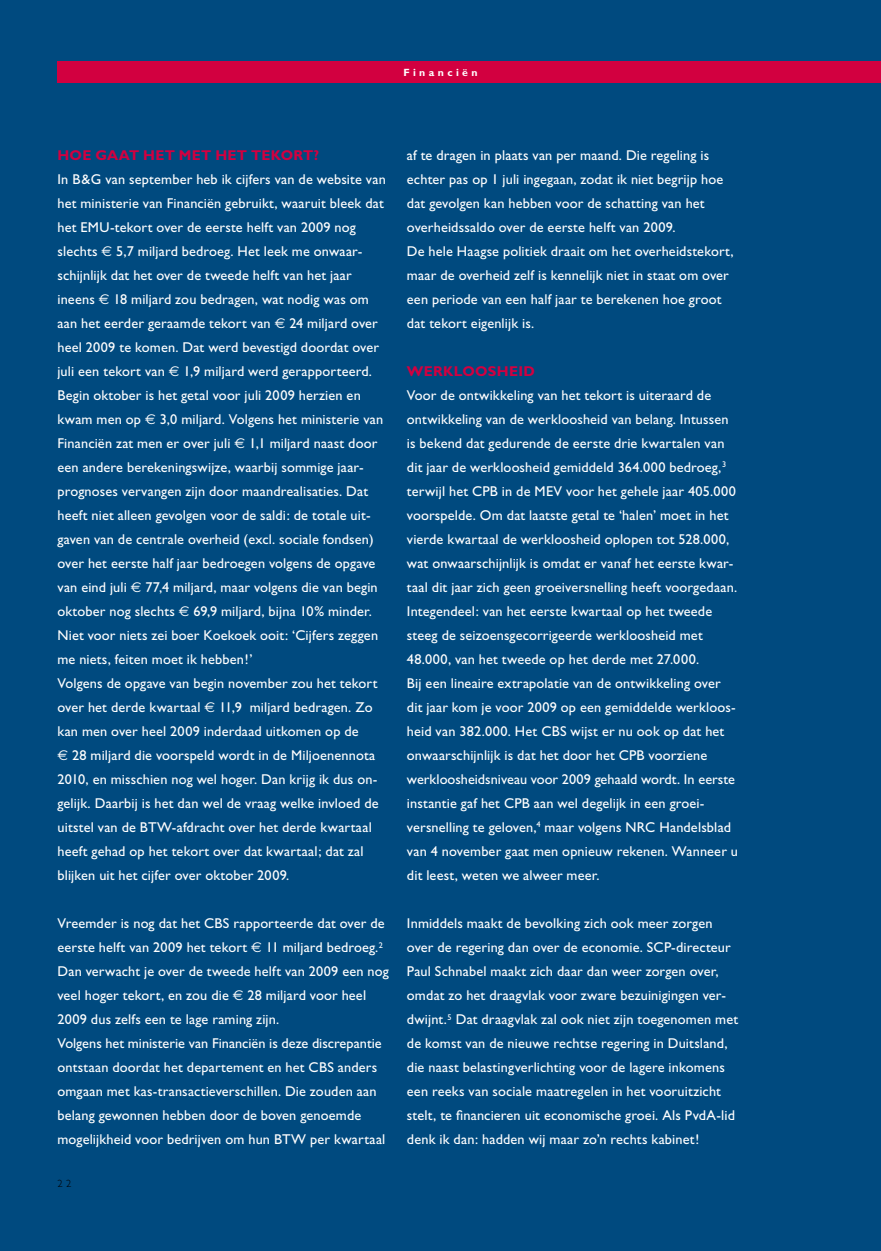
<style>
.page{position:relative;width:881px;height:1251px;background:#fff}
.page>*{position:absolute;margin:0;border:0;box-sizing:border-box;transform-origin:0 0}
.t1{font:14.25px/24px "Gill Sans";letter-spacing:.01em;color:#fff}
.t2{font:700 14.25px "Gill Sans";letter-spacing:.02em;color:#d20040}
.t3{font:700 10.5px "Gill Sans";letter-spacing:.325em;color:#fff}
.t4{font:300 10.5px "Gill Sans";color:#000}
.s1{font-family:"Euro Sans"}
</style>
<div class="page">
<div style="left:0;top:0;width:880px;height:1250px;background:#004a7f"></div>
<div style="left:57px;top:62px;width:823px;height:21px;background:#d20040"></div>
<p class="t3" style="left:403px;top:66px;width:76px">FINANCIËN</p>
<p class="t2" style="left:57px;top:146px;width:263px">HOE GAAT HET MET HET TEKORT?</p>
<p class="t1" style="left:57px;top:167px;width:330px">In B&amp;G van september heb ik cijfers van de website van het ministerie van Financiën gebruikt, waaruit bleek dat het EMU-tekort over de eerste helft van 2009 nog slechts <span class="s1">€</span> 5,7 miljard bedroeg. Het leek me onwaar&shy;schijnlijk dat het over de tweede helft van het jaar ineens <span class="s1">€</span> 18 miljard zou bedragen, wat nodig was om aan het eerder geraamde tekort van <span class="s1">€</span> 24 miljard over heel 2009 te komen. Dat werd bevestigd doordat over juli een tekort van <span class="s1">€</span> 1,9 miljard werd gerapporteerd.<br>Begin oktober is het getal voor juli 2009 herzien en kwam men op <span class="s1">€</span> 3,0 miljard. Volgens het ministerie van Financiën zat men er over juli <span class="s1">€</span> 1,1 miljard naast door een andere berekeningswijze, waarbij sommige jaar&shy;prognoses vervangen zijn door maandrealisaties. Dat heeft niet alleen gevolgen voor de saldi: de totale uit&shy;gaven van de centrale overheid (excl. sociale fondsen) over het eerste half jaar bedroegen volgens de opgave van eind juli <span class="s1">€</span> 77,4 miljard, maar volgens die van begin oktober nog slechts <span class="s1">€</span> 69,9 miljard, bijna 10% minder.<br>Niet voor niets zei boer Koekoek ooit: ‘Cijfers zeggen me niets, feiten moet ik hebben!’<br>Volgens de opgave van begin november zou het tekort over het derde kwartaal <span class="s1">€</span> 11,9 miljard bedragen. Zo kan men over heel 2009 inderdaad uitkomen op de<br><span class="s1">€</span> 28 miljard die voorspeld wordt in de Miljoenennota 2010, en misschien nog wel hoger. Dan krijg ik dus on&shy;gelijk. Daarbij is het dan wel de vraag welke invloed de uitstel van de BTW-afdracht over het derde kwartaal heeft gehad op het tekort over dat kwartaal; dat zal blijken uit het cijfer over oktober 2009.</p>
<p class="t1" style="left:57px;top:911px;width:333px">Vreemder is nog dat het CBS rapporteerde dat over de eerste helft van 2009 het tekort <span class="s1">€</span> 11 miljard bedroeg.<sup>2<br></sup>Dan verwacht je over de tweede helft van 2009 een nog veel hoger tekort, en zou die <span class="s1">€</span> 28 miljard voor heel 2009 dus zelfs een te lage raming zijn.<br>Volgens het ministerie van Financiën is deze discrepantie ontstaan doordat het departement en het CBS anders omgaan met kas-transactieverschillen. Die zouden aan belang gewonnen hebben door de boven genoemde mogelijkheid voor bedrijven om hun BTW per kwartaal</p>
<p class="t4" style="left:57px;top:1176px;width:16px">2 2</p>
<p class="t1" style="left:407px;top:143px;width:328px">af te dragen in plaats van per maand. Die regeling is echter pas op 1 juli ingegaan, zodat ik niet begrijp hoe dat gevolgen kan hebben voor de schatting van het overheidssaldo over de eerste helft van 2009.<br>De hele Haagse politiek draait om het overheidstekort, maar de overheid zelf is kennelijk niet in staat om over een periode van een half jaar te berekenen hoe groot dat tekort eigenlijk is.</p>
<p class="t2" style="left:407px;top:362px;width:129px">WERKLOOSHEID</p>
<p class="t1" style="left:407px;top:383px;width:332px">Voor de ontwikkeling van het tekort is uiteraard de ontwikkeling van de werkloosheid van belang. Intussen is bekend dat gedurende de eerste drie kwartalen van dit jaar de werkloosheid gemiddeld 364.000 bedroeg,<sup>3 </sup>terwijl het CPB in de MEV voor het gehele jaar 405.000 voorspelde. Om dat laatste getal te ‘halen’ moet in het vierde kwartaal de werkloosheid oplopen tot 528.000, wat onwaarschijnlijk is omdat er vanaf het eerste kwar&shy;taal dit jaar zich geen groeiversnelling heeft voorgedaan.<br>Integendeel: van het eerste kwartaal op het tweede steeg de seizoensgecorrigeerde werkloosheid met 48.000, van het tweede op het derde met 27.000.<br>Bij een lineaire extrapolatie van de ontwikkeling over dit jaar kom je voor 2009 op een gemiddelde werkloos&shy;heid van 382.000. Het CBS wijst er nu ook op dat het onwaarschijnlijk is dat het door het CPB voorziene werkloosheidsniveau voor 2009 gehaald wordt. In eerste instantie gaf het CPB aan wel degelijk in een groei&shy;versnelling te geloven,<sup>4</sup> maar volgens NRC Handelsblad van 4 november gaat men opnieuw rekenen. Wanneer u dit leest, weten we alweer meer.</p>
<p class="t1" style="left:407px;top:911px;width:332px">Inmiddels maakt de bevolking zich ook meer zorgen over de regering dan over de economie. SCP-directeur Paul Schnabel maakt zich daar dan weer zorgen over, omdat zo het draagvlak voor zware bezuinigingen ver&shy;dwijnt.<sup>5</sup> Dat draagvlak zal ook niet zijn toegenomen met de komst van de nieuwe rechtse regering in Duitsland, die naast belastingverlichting voor de lagere inkomens een reeks van sociale maatregelen in het vooruitzicht stelt, te financieren uit economische groei. Als PvdA-lid denk ik dan: hadden wij maar zo’n rechts kabinet!</p>
</div>
